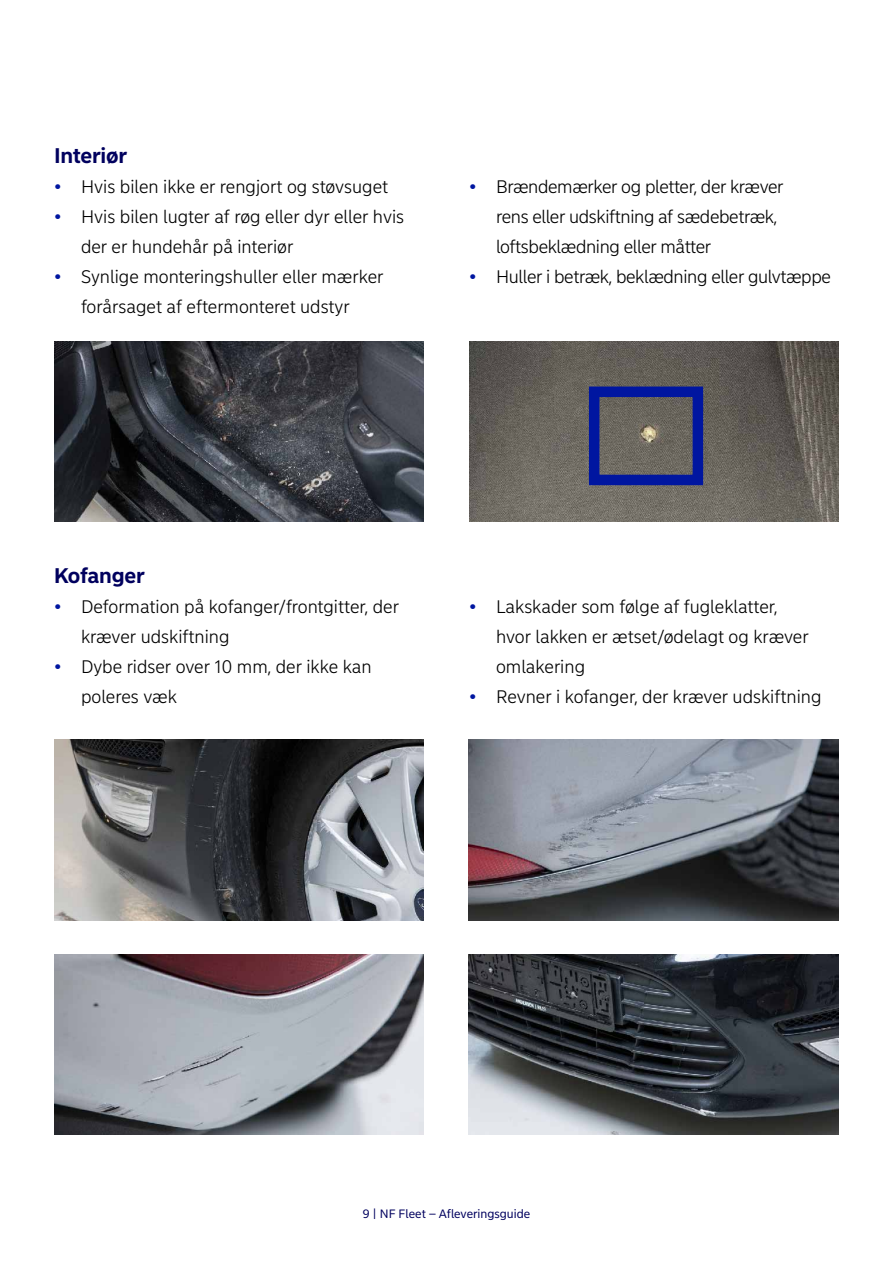
<style>
.page{position:relative;width:893px;height:1263px;background:#fff}
.page>*{position:absolute;margin:0;border:0;box-sizing:border-box;transform-origin:0 0}
.Mellem_rubrik{font:700 21px "Nordea Sans Small";letter-spacing:-.01em;color:#00005e}
.t1{font:300 18px/30px "Nordea Sans Small";color:#000}
.t2{font:300 18px/30px "Nordea Sans Small";letter-spacing:-.02em;color:#000}
.t3{font:12px "Nordea Sans Small";color:#00005e}
.s1{color:#0016a0}
</style>
<div class="page">
<img style="left:54px;top:740px;width:370px;height:180px">
<img style="left:54px;top:342px;width:370px;height:180px">
<img style="left:54px;top:955px;width:370px;height:180px">
<img style="left:469px;top:740px;width:370px;height:180px">
<img style="left:469px;top:342px;width:370px;height:180px">
<img style="left:469px;top:955px;width:370px;height:180px">
<div style="left:589px;top:386px;width:114px;height:99px;border:10px solid #0016a0"></div>
<p class="Mellem_rubrik" style="left:54px;top:142px;width:75px">Interiør</p>
<p class="t1" style="left:54px;top:171px;width:336px"><span class="s1">•</span> Hvis bilen ikke er rengjort og støvsuget</p>
<p class="t1" style="left:81px;top:201px;width:325px;text-indent:-27px"><span class="s1">•</span> Hvis bilen lugter af røg eller dyr eller hvis der er hundehår på interiør</p>
<p class="t1" style="left:54px;top:261px;width:331px;text-align:center"><span class="s1">•</span> Synlige monteringshuller eller mærker forårsaget af eftermonteret udstyr</p>
<p class="t2" style="left:496px;top:171px;width:289px;text-indent:-27px"><span class="s1">•</span> Brændemærker og pletter, der kræver rens eller udskiftning af sædebetræk, loftsbeklædning eller måtter</p>
<p class="t2" style="left:469px;top:261px;width:363px"><span class="s1">•</span> Huller i betræk, beklædning eller gulvtæppe</p>
<p class="Mellem_rubrik" style="left:54px;top:562px;width:92px">Kofanger</p>
<p class="t1" style="left:81px;top:591px;width:319px;text-indent:-27px"><span class="s1">•</span> Deformation på kofanger/frontgitter, der kræver udskiftning</p>
<p class="t1" style="left:81px;top:651px;width:292px;text-indent:-27px"><span class="s1">•</span> Dybe ridser over 10 mm, der ikke kan poleres væk</p>
<p class="t1" style="left:496px;top:591px;width:314px;text-indent:-27px"><span class="s1">•</span> Lakskader som følge af fugleklatter, hvor lakken er ætset/ødelagt og kræver omlakering</p>
<p class="t1" style="left:469px;top:681px;width:354px"><span class="s1">•</span> Revner i kofanger, der kræver udskiftning</p>
<p class="t3" style="left:363px;top:1206px;width:169px">9 | NF Fleet – Afleveringsguide</p>
</div>
